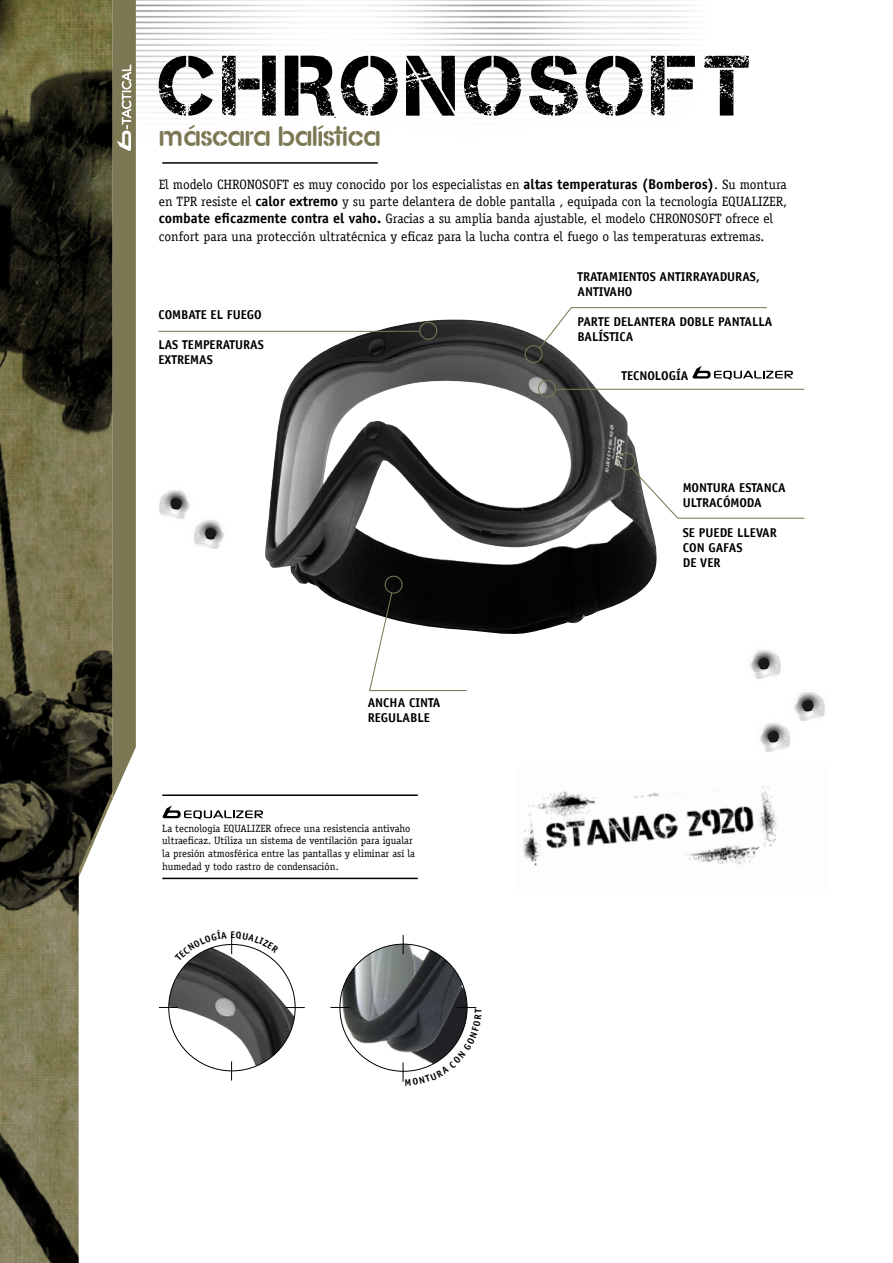
<style>
.page{position:relative;width:893px;height:1263px;background:#fff}
.page>*{position:absolute;margin:0;border:0;box-sizing:border-box;transform-origin:0 0}
.t1{font:85.5px "Captureit";letter-spacing:.07em;color:#000}
.t2{font:27px "AG Stencil";color:#7c7853}
.t3{font:13.5px/17.2px "Officina Serif LT";color:#000}
.t4{font:700 12.75px/15px "Officina Sans LT";color:#000}
.t5{font:10.5px/12.6px "Officina Serif LT";color:#000}
.s1{font-family:"Officina Sans LT";font-weight:700;font-size:14.25px}
</style>
<div class="page">
<svg style="left:112px;top:0;width:24px;height:800px;background:#817d5b"></svg>
<hr style="left:162px;top:162px;width:216px;height:2px;background:#000">
<svg style="left:117px;top:65px;width:14px;height:86px"></svg>
<svg style="left:0;top:0;width:112px;height:1263px;background:#5c5a44"></svg>
<img style="left:759px;top:723px;width:31px;height:29px">
<img style="left:749px;top:650px;width:32px;height:29px">
<img style="left:784px;top:692px;width:41px;height:33px">
<img style="left:265px;top:319px;width:395px;height:315px">
<img style="left:194px;top:520px;width:31px;height:29px">
<img style="left:159px;top:490px;width:41px;height:32px">
<svg style="left:538px;top:307px;width:229px;height:42px"></svg>
<div style="left:525px;top:345px;width:18px;height:18px;border:1px solid #7c7853;border-radius:50%"></div>
<svg style="left:368px;top:592px;width:100px;height:100px"></svg>
<div style="left:385px;top:576px;width:18px;height:18px;border:1px solid #7c7853;border-radius:50%"></div>
<svg style="left:630px;top:467px;width:175px;height:52px"></svg>
<div style="left:617px;top:452px;width:18px;height:18px;border:1px solid #7c7853;border-radius:50%"></div>
<div style="left:419px;top:322px;width:18px;height:18px;border:1px solid #7c7853;border-radius:50%"></div>
<hr style="left:158px;top:331px;width:262px;height:1px;background:#7c7853">
<div style="left:538px;top:380px;width:18px;height:18px;border:1px solid #7c7853;border-radius:50%"></div>
<hr style="left:555px;top:389px;width:249px;height:1px;background:#7c7853">
<img style="left:523px;top:786px;width:254px;height:80px">
<hr style="left:162px;top:794px;width:256px;height:2px;background:#000">
<hr style="left:162px;top:878px;width:256px;height:1px;background:#000">
<svg style="left:162px;top:805px;width:101px;height:14px"></svg>
<svg style="left:318px;top:125px;width:6px;height:21px"></svg>
<img style="left:169px;top:961px;width:125px;height:105px">
<svg style="left:159px;top:1007px;width:19px;height:1px"></svg>
<svg style="left:286px;top:1007px;width:19px;height:1px"></svg>
<svg style="left:231px;top:1061px;width:1px;height:19px"></svg>
<svg style="left:692px;top:366px;width:101px;height:13px"></svg>
<svg style="left:188px;top:935px;width:88px;height:26px"></svg>
<svg style="left:330px;top:935px;width:147px;height:147px"></svg>
<h1 class="t1" style="left:159px;top:38px;width:595px">CHRONOSOFT</h1>
<h2 class="t2" style="left:159px;top:122px;width:223px">máscara bal stica</h2>
<p class="t3" style="left:159px;top:176px;width:630px">El modelo CHRONOSOFT es muy conocido por los especialistas en <span class="s1">altas temperaturas (Bomberos)</span>. Su montura en TPR resiste el <span class="s1">calor extremo</span> y su parte delantera de doble pantalla , equipada con la tecnología EQUALIZER, <span class="s1">combate eficazmente contra el vaho.</span> Gracias a su amplia banda ajustable, el modelo CHRONOSOFT ofrece el confort para una protección ultratécnica y eficaz para la lucha contra el fuego o las temperaturas extremas.</p>
<p class="t4" style="left:158px;top:307px;width:105px">COMBATE EL FUEGO</p>
<p class="t4" style="left:158px;top:337px;width:107px">LAS TEMPERATURAS<br>EXTREMAS</p>
<p class="t4" style="left:368px;top:695px;width:74px">ANCHA CINTA<br>REGULABLE</p>
<p class="t5" style="left:162px;top:822px;width:254px">La tecnología EQUALIZER ofrece una resistencia antivaho ultraeficaz. Utiliza un sistema de ventilación para igualar la presión atmosférica entre las pantallas y eliminar así la humedad y todo rastro de condensación.</p>
<p class="t4" style="left:577px;top:269px;width:184px">TRATAMIENTOS ANTIRRAYADURAS,<br>ANTIVAHO</p>
<p class="t4" style="left:577px;top:314px;width:196px">PARTE DELANTERA DOBLE PANTALLA<br>BALÍSTICA</p>
<p class="t4" style="left:621px;top:368px;width:69px">TECNOLOGÍA</p>
<p class="t4" style="left:683px;top:480px;width:104px">MONTURA ESTANCA<br>ULTRACÓMODA</p>
<p class="t4" style="left:683px;top:525px;width:95px">SE PUEDE LLEVAR<br>CON GAFAS<br>DE VER</p>
</div>
